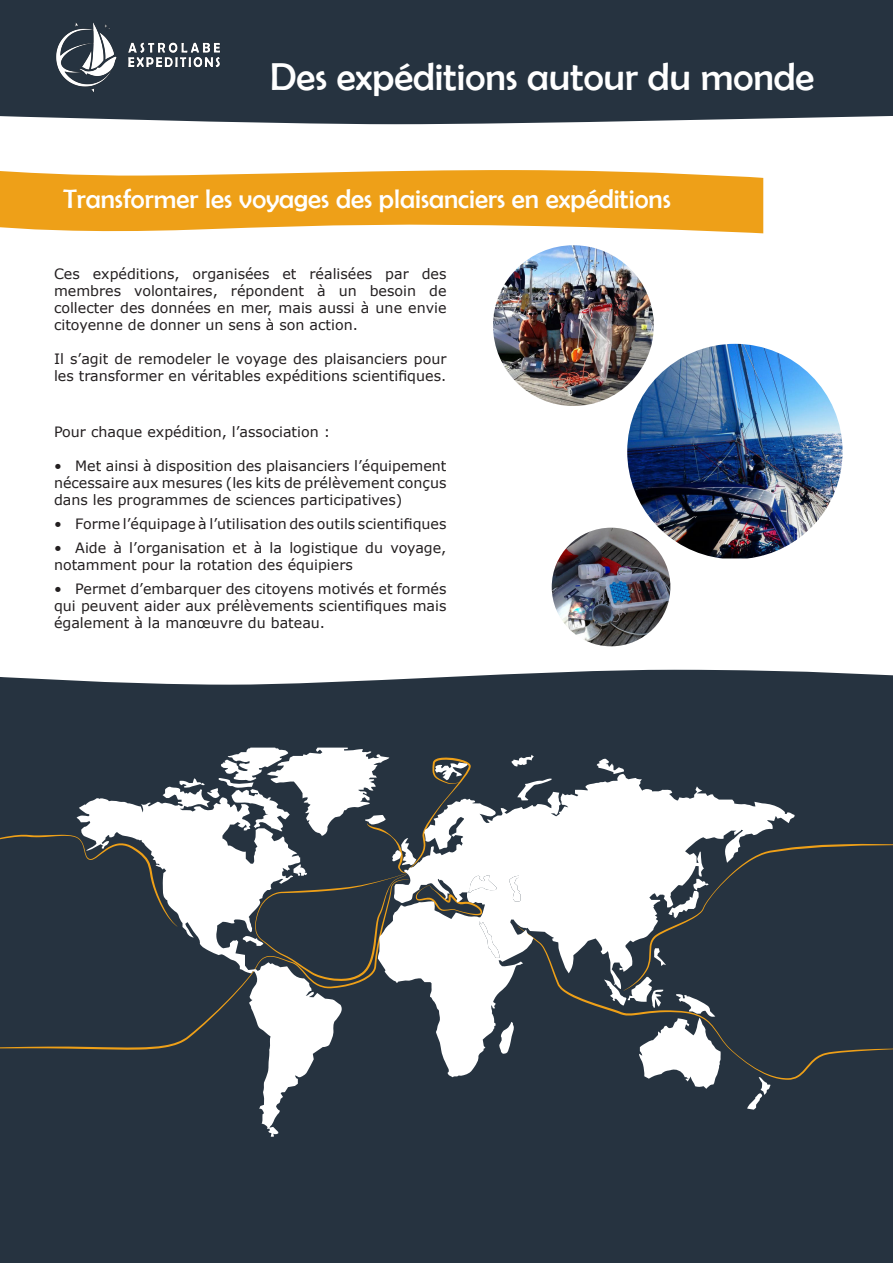
<style>
.page{position:relative;width:893px;height:1263px;background:#fff}
.page>*{position:absolute;margin:0;border:0;box-sizing:border-box;transform-origin:0 0}
.t1{font:39px "Berlin Sans FB";color:#fff}
.t2{font:27px "Berlin Sans FB";color:#fff}
.t3{font:14.25px/17.1px "Verdana";color:#231f20;text-align:justify}
</style>
<div class="page">
<div style="left:0;top:670px;width:893px;height:593px;background:#263340"></div>
<div style="left:0;top:0;width:893px;height:124px;background:#263340"></div>
<img style="left:54px;top:20px;width:168px;height:73px">
<div style="left:0;top:981px;width:378px;height:69px;background:#263340"></div>
<svg style="left:77px;top:981px;width:265px;height:156px;fill:#263340"></svg>
<svg style="left:378px;top:774px;width:417px;height:303px"></svg>
<svg style="left:499px;top:1022px;width:15px;height:32px"></svg>
<svg style="left:517px;top:778px;width:34px;height:23px"></svg>
<svg style="left:597px;top:758px;width:27px;height:16px"></svg>
<svg style="left:511px;top:755px;width:23px;height:12px"></svg>
<svg style="left:604px;top:844px;width:289px;height:266px"></svg>
<svg style="left:0;top:748px;width:500px;height:233px"></svg>
<svg style="left:509px;top:876px;width:12px;height:25px"></svg>
<svg style="left:0;top:170px;width:763px;height:64px;background:#f0ad38"></svg>
<img style="left:627px;top:344px;width:216px;height:214px">
<img style="left:493px;top:245px;width:161px;height:161px;border-radius:80px">
<img style="left:552px;top:528px;width:118px;height:118px;border-radius:59px">
<p class="t1" style="left:270px;top:55px;width:546px">Des expéditions autour du monde</p>
<p class="t2" style="left:63px;top:184px;width:609px">Transformer les voyages des plaisanciers en expéditions</p>
<p class="t3" style="left:54px;top:265px;width:394px">Ces expéditions, organisées et réalisées par des membres volontaires, répondent à un besoin de collecter des données en mer, mais aussi à une envie citoyenne de donner un sens à son action.</p>
<p class="t3" style="left:54px;top:350px;width:394px">Il s’agit de remodeler le voyage des plaisanciers pour les transformer en véritables expéditions scientifiques.</p>
<p class="t3" style="left:54px;top:423px;width:278px">Pour chaque expédition, l’association :</p>
<p class="t3" style="left:54px;top:457px;width:394px">• Met ainsi à disposition des plaisanciers l’équipement nécessaire aux mesures (les kits de prélèvement conçus dans les programmes de sciences participatives)</p>
<p class="t3" style="left:54px;top:515px;width:394px">• Forme l’équipage à l’utilisation des outils scientifiques</p>
<p class="t3" style="left:54px;top:539px;width:394px">• Aide à l’organisation et à la logistique du voyage, notamment pour la rotation des équipiers</p>
<p class="t3" style="left:54px;top:580px;width:394px">• Permet d’embarquer des citoyens motivés et formés qui peuvent aider aux prélèvements scientifiques mais également à la manœuvre du bateau.</p>
</div>
